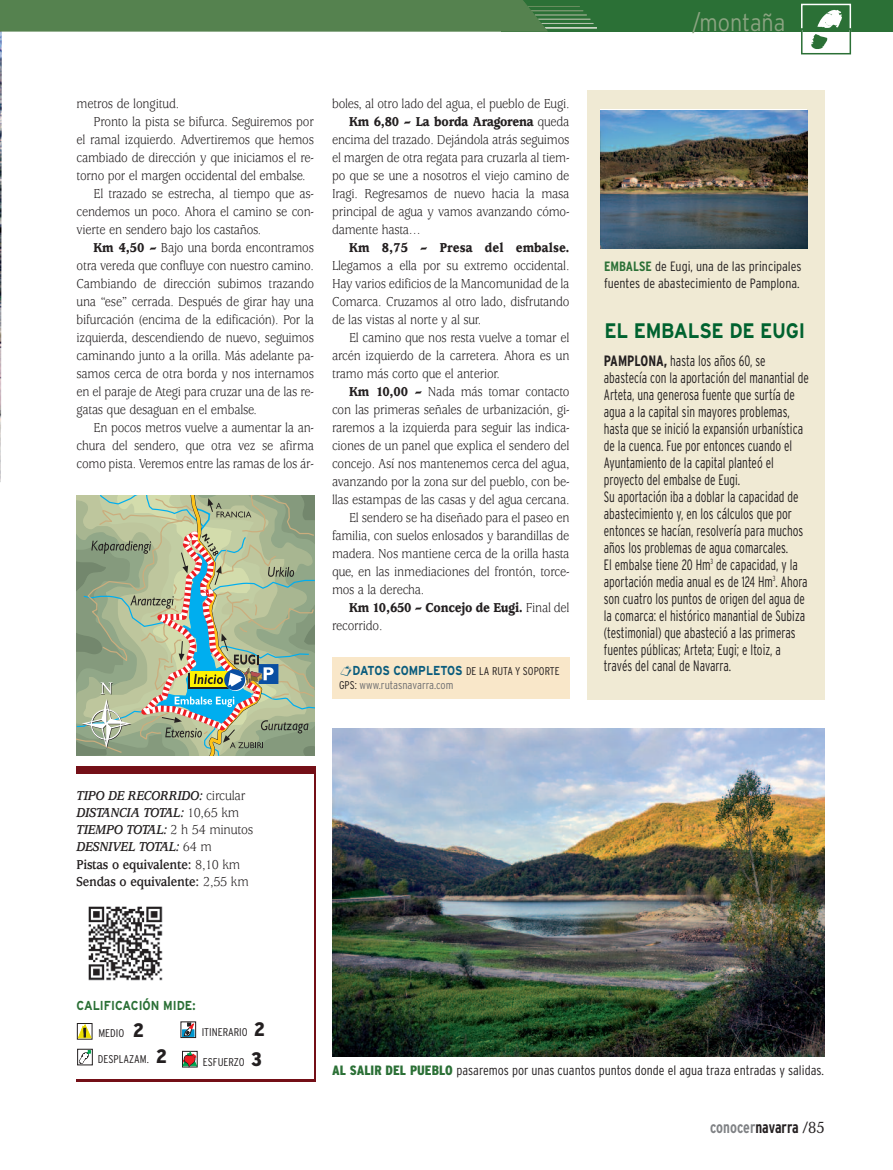
<style>
.page{position:relative;width:893px;height:1170px;background:#fff}
.page>*{position:absolute;margin:0;border:0;box-sizing:border-box;transform-origin:0 0}
.t1{font:300 24px "Interstate";color:#8ca482;scale:.9 1}
.t2{font:700 21px "Interstate";letter-spacing:-.015em;color:#00622f;scale:.9 1}
.t3{font:700 condensed 16.5px "Interstate";color:#808285;scale:.9 1}
.t4{font:300 condensed 15px/17px "Interstate";color:#231f20;scale:.85 1}
.t5{font:14.25px/18px "Usherwood";letter-spacing:-.015em;color:#231f20;text-align:justify;scale:.87 1}
.t6{font:italic 700 14.25px/17.1px "Usherwood";letter-spacing:-.015em;color:#231f20;scale:.9 1}
.t7{font:900 14.25px "Usherwood";letter-spacing:-.02em;color:#231f20;scale:.87 1}
.t8{font:900 14.25px "Usherwood";letter-spacing:.005em;color:#231f20;scale:.87 1}
.t9{font:300 condensed 13.5px/16.2px "Interstate";color:#231f20}
.t10{font:700 12.9px "Interstate";color:#2b7036;scale:.89 1}
.t11{font:300 condensed 11.25px/13.5px "Interstate";color:#231f20}
.t12{font:300 condensed 11.25px "Interstate";color:#231f20;scale:1.05 1}
.s1{font-weight:900}
.s2{font-weight:400}
.s3{color:#0a5c7d}
.s4{font-weight:700;font-stretch:normal;font-size:12.9px;color:#0a5c7d}
.s5{color:#6c6d70}
.s6{font-weight:700;color:#2b7036}
.s7{font-weight:700}
.s8{font-weight:400;font-style:normal}
.s9{font-style:normal}
.s10{font-weight:900;font-size:19.5px}
.s11{font-weight:900;color:#2b7036}
.s12{color:#231f20}
.s13{font-family:"Candida";font-weight:400;font-stretch:normal;color:#231f20}
</style>
<div class="page">
<img style="left:333px;top:728px;width:491px;height:328px">
<div style="left:587px;top:90px;width:238px;height:609px;background:#f0ead4"></div>
<svg style="left:77px;top:495px;width:237px;height:260px;background:#a2b195"></svg>
<div style="left:501px;top:0;width:392px;height:31px;background:#2b7036"></div>
<hr style="left:528px;top:6px;width:52px;height:1px;background:#688d5f">
<hr style="left:531px;top:10px;width:52px;height:1px;background:#7a9871">
<hr style="left:535px;top:15px;width:52px;height:1px;background:#8ca482">
<hr style="left:538px;top:19px;width:52px;height:1px;background:#a0b397">
<hr style="left:541px;top:23px;width:52px;height:1px;background:#b5c2ae">
<hr style="left:545px;top:27px;width:52px;height:1px;background:#cbd4c5">
<svg style="left:0;top:0;width:548px;height:482px"></svg>
<div style="left:801px;top:4px;width:50px;height:50px;border:2px solid #fff"></div>
<div style="left:801px;top:28px;width:50px;height:26px;border:2px solid #2b7036"></div>
<img style="left:813px;top:9px;width:32px;height:20px">
<img style="left:811px;top:34px;width:17px;height:15px">
<img style="left:600px;top:110px;width:207px;height:138px">
<div style="left:77px;top:766px;width:238px;height:7px;background:#740f17"></div>
<hr style="left:77px;top:1078px;width:237px;height:3px;background:#740f17">
<hr style="left:314px;top:766px;width:1px;height:315px;background:#740f17">
<div style="left:77px;top:1022px;width:17px;height:18px;background:#828081"></div>
<div style="left:77px;top:1023px;width:15px;height:16px;border:1px solid #231f20"></div>
<svg style="left:78px;top:1023px;width:14px;height:15px"></svg>
<div style="left:77px;top:1048px;width:16px;height:17px;border:1px solid #231f20"></div>
<svg style="left:79px;top:1050px;width:12px;height:13px"></svg>
<svg style="left:180px;top:1021px;width:17px;height:17px"></svg>
<div style="left:181px;top:1021px;width:15px;height:16px;border:1px solid #231f20"></div>
<svg style="left:182px;top:1022px;width:12px;height:14px"></svg>
<div style="left:182px;top:1050px;width:16px;height:17px;border:1px solid #231f20"></div>
<svg style="left:183px;top:1051px;width:14px;height:15px"></svg>
<div style="left:332px;top:656px;width:237px;height:42px;background:#f9e7c9"></div>
<img style="left:88px;top:906px;width:75px;height:75px">
<p class="t5" style="left:77px;top:96px;width:120px">metros de longitud.</p>
<p class="t5" style="left:94px;top:114px;width:255px">Pronto la pista se bifurca. Seguiremos por</p>
<p class="t5" style="left:77px;top:132px;width:274px">el ramal izquierdo. Advertiremos que hemos</p>
<p class="t5" style="left:77px;top:150px;width:274px">cambiado de dirección y que iniciamos el re-</p>
<p class="t5" style="left:77px;top:168px;width:265px">torno por el margen occidental del embalse.</p>
<p class="t5" style="left:94px;top:186px;width:255px">El trazado se estrecha, al tiempo que as-</p>
<p class="t5" style="left:77px;top:204px;width:274px">cendemos un poco. Ahora el camino se con-</p>
<p class="t5" style="left:77px;top:222px;width:214px">vierte en sendero bajo los castaños.</p>
<p class="t5" style="left:94px;top:240px;width:255px"><span class="s1">Km 4,50 –</span> Bajo una borda encontramos</p>
<p class="t5" style="left:77px;top:258px;width:274px">otra vereda que confluye con nuestro camino.</p>
<p class="t5" style="left:77px;top:276px;width:274px">Cambiando de dirección subimos trazando</p>
<p class="t5" style="left:77px;top:294px;width:274px">una “ese” cerrada. Después de girar hay una</p>
<p class="t5" style="left:77px;top:312px;width:274px">bifurcación (encima de la edificación). Por la</p>
<p class="t5" style="left:77px;top:330px;width:274px">izquierda, descendiendo de nuevo, seguimos</p>
<p class="t5" style="left:77px;top:348px;width:274px">caminando junto a la orilla. Más adelante pa-</p>
<p class="t5" style="left:77px;top:366px;width:274px">samos cerca de otra borda y nos internamos</p>
<p class="t5" style="left:77px;top:384px;width:274px">en el paraje de Ategi para cruzar una de las re-</p>
<p class="t5" style="left:77px;top:402px;width:209px">gatas que desaguan en el embalse.</p>
<p class="t5" style="left:94px;top:420px;width:255px">En pocos metros vuelve a aumentar la an-</p>
<p class="t5" style="left:77px;top:438px;width:274px">chura del sendero, que otra vez se afirma</p>
<p class="t5" style="left:77px;top:456px;width:274px">como pista. Veremos entre las ramas de los ár-</p>
<p class="t5" style="left:332px;top:96px;width:274px">boles, al otro lado del agua, el pueblo de Eugi.</p>
<p class="t7" style="left:349px;top:116px;width:255px">Km 6,80 – La borda Aragorena <span class="s2">queda</span></p>
<p class="t5" style="left:332px;top:132px;width:274px">encima del trazado. Dejándola atrás seguimos</p>
<p class="t5" style="left:332px;top:150px;width:274px">el margen de otra regata para cruzarla al tiem-</p>
<p class="t5" style="left:332px;top:168px;width:274px">po que se une a nosotros el viejo camino de</p>
<p class="t5" style="left:332px;top:186px;width:274px">Iragi. Regresamos de nuevo hacia la masa</p>
<p class="t5" style="left:332px;top:204px;width:274px">principal de agua y vamos avanzando cómo-</p>
<p class="t5" style="left:332px;top:222px;width:104px">damente hasta…</p>
<p class="t8" style="left:349px;top:242px;width:255px">Km 8,75 – Presa del embalse.</p>
<p class="t5" style="left:332px;top:258px;width:274px">Llegamos a ella por su extremo occidental.<br>Hay varios edificios de la Mancomunidad de la Comarca. Cruzamos al otro lado, disfrutando de las vistas al norte y al sur.</p>
<p class="t5" style="left:332px;top:330px;width:274px;text-indent:17px">El camino que nos resta vuelve a tomar el arcén izquierdo de la carretera. Ahora es un tramo más corto que el anterior.</p>
<p class="t5" style="left:349px;top:384px;width:255px"><span class="s1">Km 10,00 –</span> Nada más tomar contacto</p>
<p class="t5" style="left:332px;top:402px;width:274px">con las primeras señales de urbanización, gi-</p>
<p class="t5" style="left:332px;top:420px;width:274px">raremos a la izquierda para seguir las indica-</p>
<p class="t5" style="left:332px;top:438px;width:274px">ciones de un panel que explica el sendero del</p>
<p class="t5" style="left:332px;top:456px;width:274px">concejo. Así nos mantenemos cerca del agua,</p>
<p class="t5" style="left:332px;top:474px;width:274px">avanzando por la zona sur del pueblo, con be-</p>
<p class="t5" style="left:332px;top:492px;width:274px">llas estampas de las casas y del agua cercana.</p>
<p class="t5" style="left:349px;top:510px;width:255px">El sendero se ha diseñado para el paseo en</p>
<p class="t5" style="left:332px;top:528px;width:274px">familia, con suelos enlosados y barandillas de</p>
<p class="t5" style="left:332px;top:546px;width:274px">madera. Nos mantiene cerca de la orilla hasta</p>
<p class="t5" style="left:332px;top:564px;width:274px">que, en las inmediaciones del frontón, torce-</p>
<p class="t5" style="left:332px;top:582px;width:108px">mos a la derecha.</p>
<p class="t7" style="left:349px;top:602px;width:255px">Km 10,650 – Concejo de Eugi. <span class="s2">Final del</span></p>
<p class="t5" style="left:332px;top:618px;width:59px">recorrido.</p>
<p class="t11" style="left:339px;top:664px;width:222px"><span class="s3">▪</span><span class="s4">DATOS COMPLETOS</span> DE LA RUTA Y SOPORTE<br>GPS: <span class="s5">www.rutasnavarra.com</span></p>
<h1 class="t1" style="left:692px;top:9px;width:105px">/montaña</h1>
<p class="t9" style="left:604px;top:258px;width:199px"><span class="s6">EMBALSE</span> de Eugi, una de las principales fuentes de abastecimiento de Pamplona.</p>
<h2 class="t2" style="left:604px;top:319px;width:225px">EL EMBALSE DE EUGI</h2>
<p class="t4" style="left:604px;top:352px;width:243px"><span class="s7">PAMPLONA,</span> hasta los años 60, se abastecía con la aportación del manantial de Arteta, una generosa fuente que surtía de agua a la capital sin mayores problemas, hasta que se inició la expansión urbanística de la cuenca. Fue por entonces cuando el Ayuntamiento de la capital planteó el proyecto del embalse de Eugi.<br>Su aportación iba a doblar la capacidad de abastecimiento y, en los cálculos que por entonces se hacían, resolvería para muchos años los problemas de agua comarcales.<br>El embalse tiene 20 Hm<sup>3</sup> de capacidad, y la aportación media anual es de 124 Hm<sup>3</sup>. Ahora son cuatro los puntos de origen del agua de la comarca: el histórico manantial de Subiza (testimonial) que abasteció a las primeras fuentes públicas; Arteta; Eugi; e Itoiz, a través del canal de Navarra.</p>
<p class="t6" style="left:77px;top:788px;width:198px">TIPO DE RECORRIDO: <span class="s8">circular<br></span>DISTANCIA TOTAL: <span class="s8">10,65 km<br></span>TIEMPO TOTAL: <span class="s8">2 h 54 minutos<br></span>DESNIVEL TOTAL: <span class="s8">64 m<br></span><span class="s9">Pistas o equivalente:</span> <span class="s8">8,10 km<br></span><span class="s9">Sendas o equivalente:</span> <span class="s8">2,55 km</span></p>
<p class="t10" style="left:77px;top:997px;width:135px">CALIFICACIÓN MIDE:</p>
<p class="t12" style="left:98px;top:1026px;width:45px">MEDIO <span class="s10">2</span></p>
<p class="t12" style="left:98px;top:1052px;width:67px">DESPLAZAM. <span class="s10">2</span></p>
<p class="t12" style="left:202px;top:1025px;width:62px">ITINERARIO <span class="s10">2</span></p>
<p class="t12" style="left:203px;top:1055px;width:58px">ESFUERZO <span class="s10">3</span></p>
<p class="t9" style="left:332px;top:1062px;width:493px"><span class="s11">AL SALIR DEL PUEBLO</span> pasaremos por unas cuantos puntos donde el agua traza entradas y salidas.</p>
<p class="t3" style="left:710px;top:1117px;width:129px">conocer<span class="s12">navarra</span> <span class="s13">/85</span></p>
</div>
